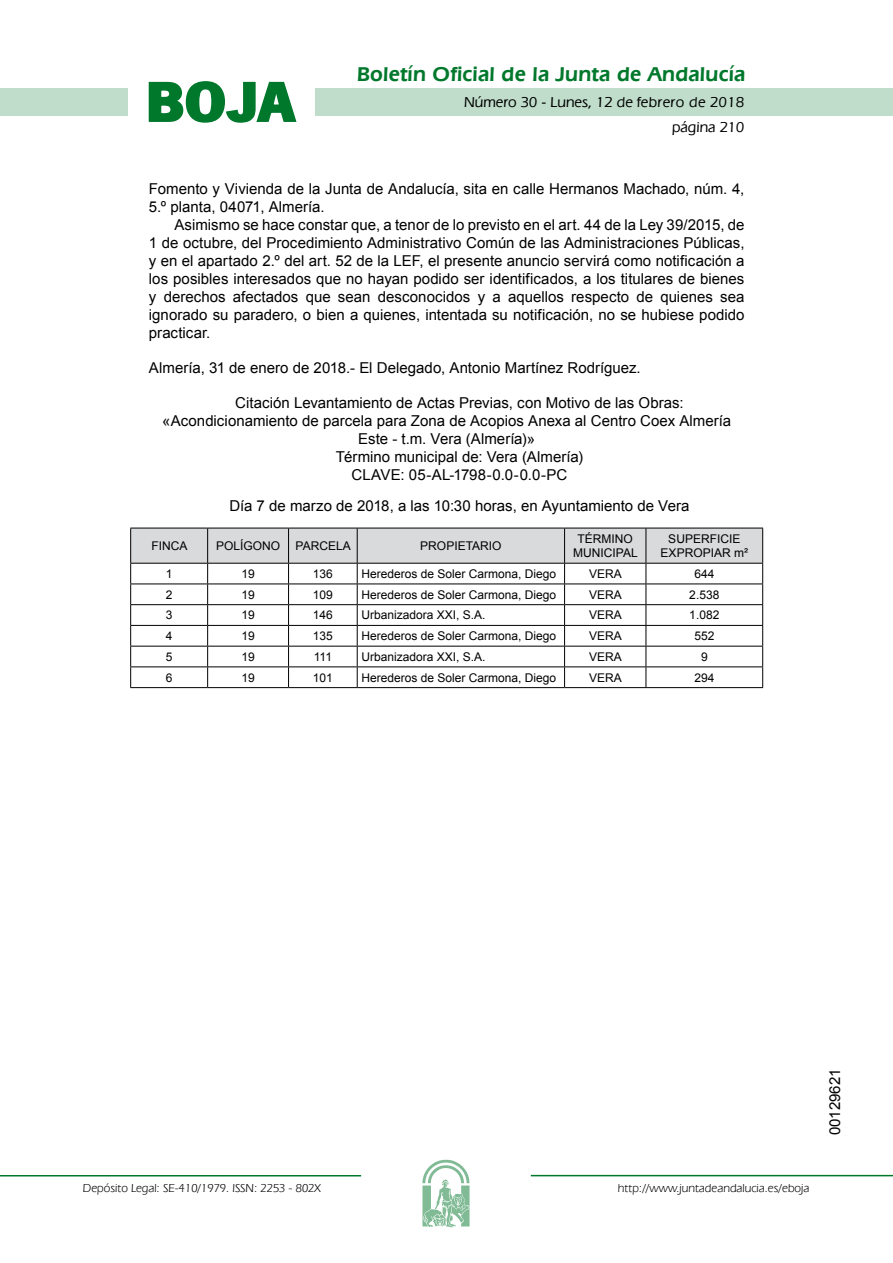
<style>
.page{position:relative;width:893px;height:1263px;background:#fff}
.page>*{position:absolute;margin:0;border:0;box-sizing:border-box;transform-origin:0 0}
.t1{font:700 57.75px "News Got T";color:#00782c;scale:1.14 1}
.t2{font:600 21px "Eras IT Cby BT";letter-spacing:.01em;color:#00782c}
.t3{font:15px/18px "Arial";color:#000}
.t4{font:500 15px/24.5px "Eras IT Cby BT";color:#000;text-align:right}
.t5{font:12px/14.4px "Arial";color:#000;text-align:center}
.t6{font:12px "Eras IT Cby BT";color:#000}
</style>
<div class="page">
<div style="left:315px;top:88px;width:577px;height:28px;background:#bfddca"></div>
<div style="left:0;top:88px;width:128px;height:28px;background:#bfddca"></div>
<hr style="left:0;top:1175px;width:361px;height:2px;background:#00782c">
<svg style="left:422px;top:1159px;width:47px;height:68px"></svg>
<hr style="left:531px;top:1175px;width:361px;height:1px;background:#00782c">
<svg style="left:148px;top:81px;width:149px;height:42px"></svg>
<svg style="left:130px;top:528px;width:633px;height:159px"></svg>
<hr style="left:130px;top:687px;width:78px;height:1px;background:#000">
<hr style="left:208px;top:687px;width:80px;height:1px;background:#000">
<hr style="left:288px;top:687px;width:69px;height:1px;background:#000">
<hr style="left:357px;top:687px;width:207px;height:1px;background:#000">
<hr style="left:564px;top:687px;width:82px;height:1px;background:#000">
<hr style="left:646px;top:687px;width:117px;height:1px;background:#000">
<h1 class="t1" style="left:145px;top:68px;width:133px">BOJA</h1>
<h2 class="t2" style="left:357px;top:62px;width:390px">Boletín Oficial de la Junta de Andalucía</h2>
<p class="t4" style="left:464px;top:90px;width:282px">Número 30 - Lunes, 12 de febrero de 2018 página 210</p>
<p class="t3" style="left:149px;top:180px;width:597px">Fomento y Vivienda de la Junta de Andalucía, sita en calle Hermanos Machado, núm. 4,<br>5.º planta, 04071, Almería.</p>
<p class="t3" style="left:149px;top:216px;width:597px;text-align:justify;text-indent:26px">Asimismo se hace constar que, a tenor de lo previsto en el art. 44 de la Ley 39/2015, de 1 de octubre, del Procedimiento Administrativo Común de las Administraciones Públicas, y en el apartado 2.º del art. 52 de la LEF, el presente anuncio servirá como notificación a los posibles interesados que no hayan podido ser identificados, a los titulares de bienes y derechos afectados que sean desconocidos y a aquellos respecto de quienes sea ignorado su paradero, o bien a quienes, intentada su notificación, no se hubiese podido practicar.</p>
<p class="t3" style="left:149px;top:359px;width:493px">Almería, 31 de enero de 2018.- El Delegado, Antonio Martínez Rodríguez.</p>
<p class="t3" style="left:235px;top:394px;width:450px">Citación Levantamiento de Actas Previas, con Motivo de las Obras:</p>
<p class="t3" style="left:162px;top:412px;width:570px">«Acondicionamiento de parcela para Zona de Acopios Anexa al Centro Coex Almería</p>
<p class="t3" style="left:358px;top:430px;width:178px">Este - t.m. Vera (Almería)»</p>
<p class="t3" style="left:336px;top:448px;width:248px">Término municipal de: Vera (Almería)</p>
<p class="t3" style="left:351px;top:466px;width:217px">CLAVE: 05-AL-1798-0.0-0.0-PC</p>
<p class="t3" style="left:229px;top:497px;width:461px">Día 7 de marzo de 2018, a las 10:30 horas, en Ayuntamiento de Vera</p>
<p class="t5" style="left:151px;top:539px;width:38px">FINCA</p>
<p class="t5" style="left:216px;top:539px;width:66px">POLÍGONO</p>
<p class="t5" style="left:295px;top:539px;width:57px">PARCELA</p>
<p class="t5" style="left:420px;top:539px;width:83px">PROPIETARIO</p>
<p class="t5" style="left:573px;top:532px;width:66px">TÉRMINO<br>MUNICIPAL</p>
<p class="t5" style="left:660px;top:532px;width:89px">SUPERFICIE<br>EXPROPIAR m²</p>
<p class="t5" style="left:166px;top:567px;width:8px">1</p>
<p class="t5" style="left:241px;top:567px;width:15px">19</p>
<p class="t5" style="left:313px;top:567px;width:22px">136</p>
<p class="t5" style="left:361px;top:567px;width:196px">Herederos de Soler Carmona, Diego</p>
<p class="t5" style="left:589px;top:567px;width:34px">VERA</p>
<p class="t5" style="left:694px;top:567px;width:22px">644</p>
<p class="t5" style="left:166px;top:587px;width:8px">2</p>
<p class="t5" style="left:241px;top:587px;width:15px">19</p>
<p class="t5" style="left:313px;top:587px;width:22px">109</p>
<p class="t5" style="left:361px;top:587px;width:196px">Herederos de Soler Carmona, Diego</p>
<p class="t5" style="left:589px;top:587px;width:34px">VERA</p>
<p class="t5" style="left:689px;top:587px;width:32px">2.538</p>
<p class="t5" style="left:166px;top:608px;width:8px">3</p>
<p class="t5" style="left:241px;top:608px;width:15px">19</p>
<p class="t5" style="left:313px;top:608px;width:22px">146</p>
<p class="t5" style="left:361px;top:608px;width:126px">Urbanizadora XXI, S.A.</p>
<p class="t5" style="left:589px;top:608px;width:34px">VERA</p>
<p class="t5" style="left:689px;top:608px;width:32px">1.082</p>
<p class="t5" style="left:166px;top:629px;width:8px">4</p>
<p class="t5" style="left:241px;top:629px;width:15px">19</p>
<p class="t5" style="left:313px;top:629px;width:22px">135</p>
<p class="t5" style="left:361px;top:629px;width:196px">Herederos de Soler Carmona, Diego</p>
<p class="t5" style="left:589px;top:629px;width:34px">VERA</p>
<p class="t5" style="left:694px;top:629px;width:22px">552</p>
<p class="t5" style="left:166px;top:650px;width:8px">5</p>
<p class="t5" style="left:241px;top:650px;width:15px">19</p>
<p class="t5" style="left:314px;top:650px;width:20px">111</p>
<p class="t5" style="left:361px;top:650px;width:126px">Urbanizadora XXI, S.A.</p>
<p class="t5" style="left:589px;top:650px;width:34px">VERA</p>
<p class="t5" style="left:701px;top:650px;width:8px">9</p>
<p class="t5" style="left:166px;top:670px;width:8px">6</p>
<p class="t5" style="left:241px;top:670px;width:15px">19</p>
<p class="t5" style="left:313px;top:670px;width:22px">101</p>
<p class="t5" style="left:361px;top:670px;width:196px">Herederos de Soler Carmona, Diego</p>
<p class="t5" style="left:589px;top:670px;width:34px">VERA</p>
<p class="t5" style="left:694px;top:670px;width:22px">294</p>
<p class="t6" style="left:83px;top:1181px;width:239px">Depósito Legal: SE-410/1979. ISSN: 2253 - 802X</p>
<p class="t6" style="left:618px;top:1181px;width:193px">http://www.juntadeandalucia.es/eboja</p>
<p class="t3" style="left:826px;top:1135px;width:68px;rotate:-90deg">00129621</p>
</div>
